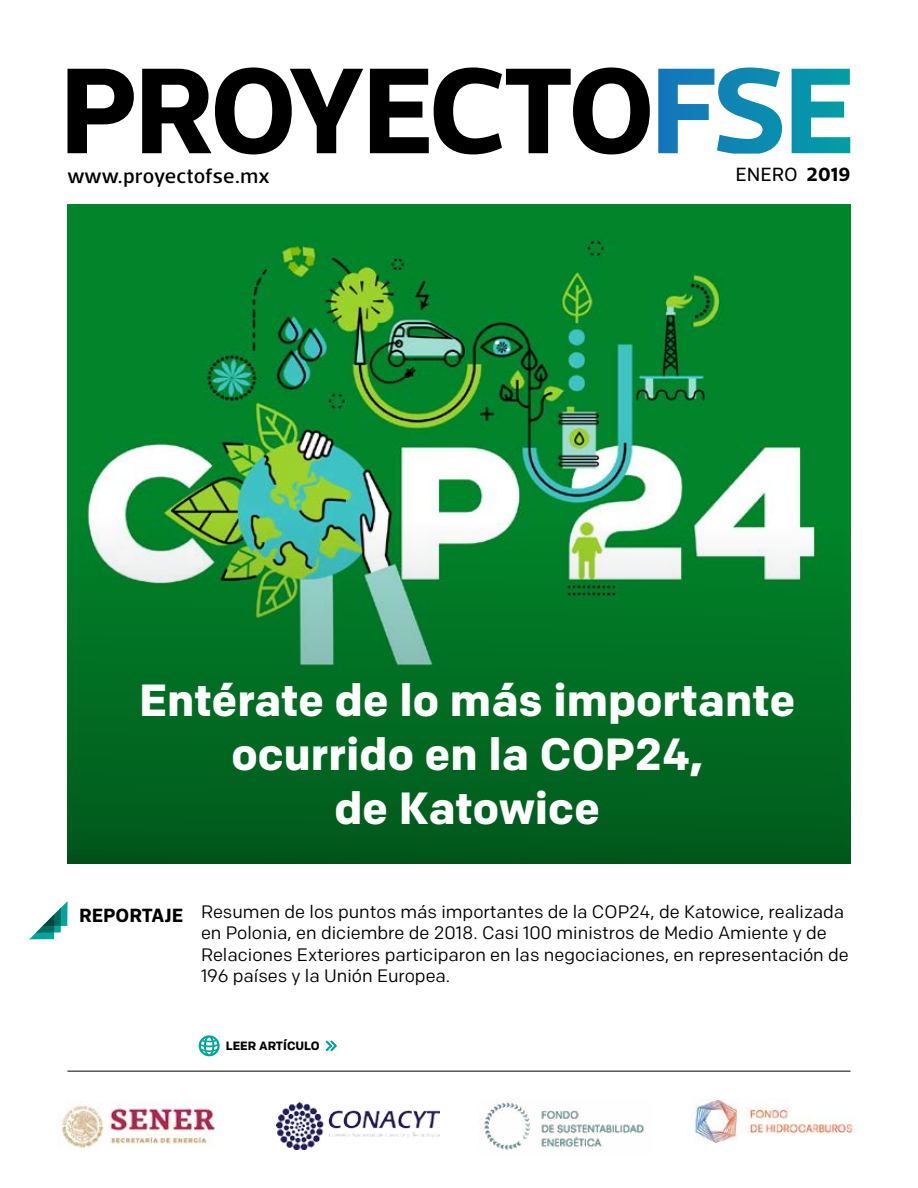
<style>
.page{position:relative;width:918px;height:1188px;background:#fff}
.page>*{position:absolute;margin:0;border:0;box-sizing:border-box;transform-origin:0 0}
.t1{font:700 45px/54px "Colfax";color:#fff;text-align:center}
.t2{font:500 21px "Acto";letter-spacing:.015em;color:#000}
.t3{font:19.5px "Acto";letter-spacing:.025em;color:#000}
.t4{font:700 19.5px "Acto";letter-spacing:.02em;color:#000}
.t5{font:18px/21.6px "Colfax";color:#000}
.t6{font:700 12px "Colfax";color:#000}
.s1{font-weight:700}
</style>
<div class="page">
<img style="left:68px;top:205px;width:782px;height:314px">
<svg style="left:68px;top:519px;width:782px;height:345px;background:#187935"></svg>
<svg style="left:68px;top:69px;width:66px;height:84px"></svg>
<svg style="left:142px;top:67px;width:221px;height:87px"></svg>
<svg style="left:370px;top:67px;width:280px;height:87px"></svg>
<svg style="left:658px;top:68px;width:192px;height:86px"></svg>
<hr style="left:68px;top:1071px;width:782px;height:1px;background:#000">
<svg style="left:29px;top:901px;width:39px;height:38px"></svg>
<img style="left:478px;top:1100px;width:166px;height:51px">
<img style="left:694px;top:1099px;width:161px;height:44px">
<img style="left:276px;top:1103px;width:163px;height:47px">
<svg style="left:326px;top:1041px;width:11px;height:10px"></svg>
<svg style="left:199px;top:1035px;width:21px;height:21px"></svg>
<img style="left:59px;top:1101px;width:156px;height:48px">
<p class="t2" style="left:68px;top:163px;width:204px">www.proyectofse.mx</p>
<p class="t3" style="left:736px;top:163px;width:116px">ENERO <span class="s1">2019</span></p>
<h1 class="t1" style="left:139px;top:673px;width:658px">Entérate de lo más importante ocurrido en la COP24,<br>de Katowice</h1>
<p class="t4" style="left:80px;top:903px;width:105px">REPORTAJE</p>
<p class="t5" style="left:201px;top:900px;width:649px">Resumen de los puntos más importantes de la COP24, de Katowice, realizada en Polonia, en diciembre de 2018. Casi 100 ministros de Medio Amiente y de Relaciones Exteriores participaron en las negociaciones, en representación de 196 países y la Unión Europea.</p>
<p class="t6" style="left:226px;top:1038px;width:96px">LEER ARTÍCULO</p>
</div>
